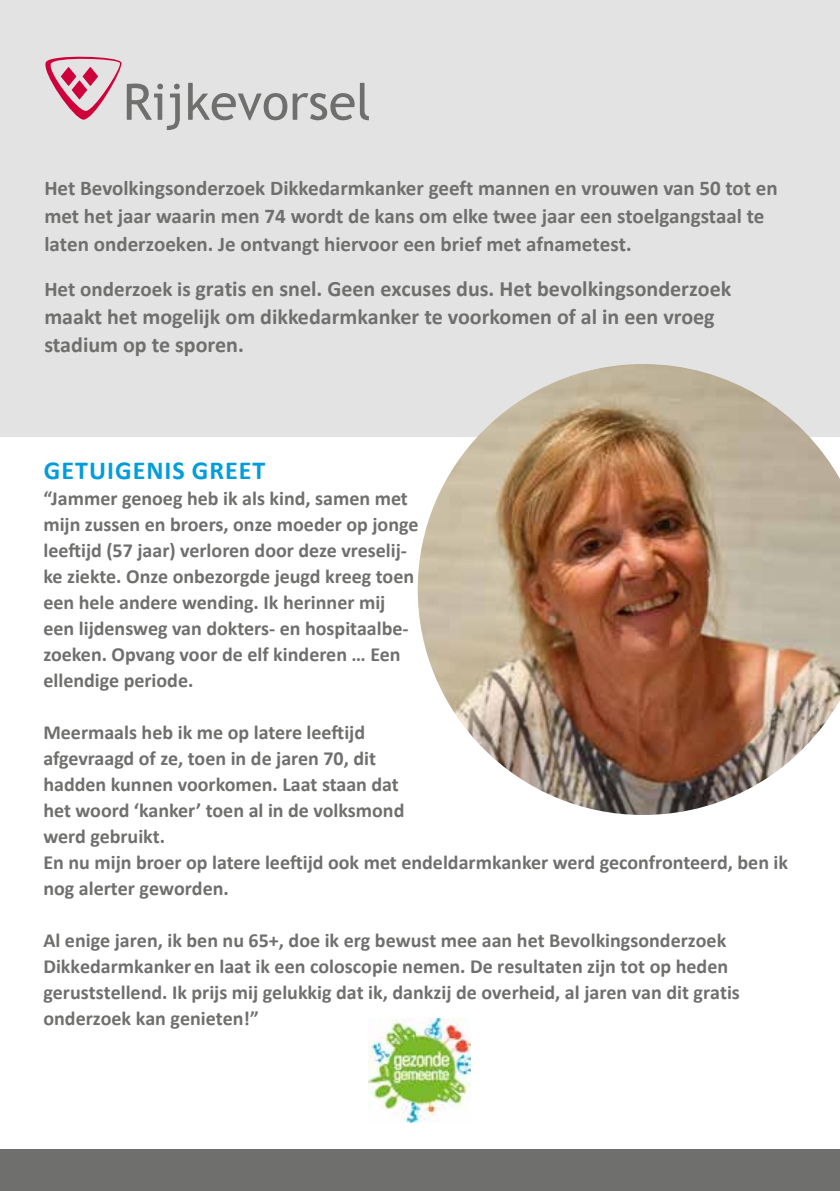
<style>
.page{position:relative;width:840px;height:1191px;background:#fff}
.page>*{position:absolute;margin:0;border:0;box-sizing:border-box;transform-origin:0 0}
.t1{font:700 26px "Calibri";letter-spacing:.04em;color:#009cdc}
.t2{font:700 22px/28px "Calibri";color:#6f6f6e}
.t3{font:700 21px/28px "Calibri";color:#6f6f6e}
.t4{font:700 20px/26px "Calibri";color:#6f6f6e}
.s1{font-size:21px}
.s2{font-style:inherit}
</style>
<div class="page">
<div style="left:0;top:0;width:839px;height:437px;background:#e3e3e3"></div>
<div style="left:0;top:1149px;width:839px;height:42px;background:#6f6f6e"></div>
<img style="left:417px;top:364px;width:422px;height:451px">
<svg style="left:188px;top:83px;width:180px;height:37px"></svg>
<svg style="left:45px;top:57px;width:135px;height:73px"></svg>
<img style="left:369px;top:1018px;width:101px;height:104px">
<p class="t3" style="left:44px;top:173px;width:734px">Het Bevolkingsonderzoek Dikkedarmkanker geeft mannen en vrouwen van 50 tot en met het jaar waarin men 74 wordt de kans om elke twee jaar een stoelgangstaal te laten onderzoeken. Je ontvangt hiervoor een brief met afnametest.</p>
<p class="t2" style="left:44px;top:274px;width:688px"><span class="s1">Het onderzoek is</span> gratis en snel. Geen excuses dus. Het bevolkingsonderzoek maakt het mogelijk om dikkedarmkanker te voorkomen of al in een vroeg stadium op te sporen.</p>
<h1 class="t1" style="left:44px;top:452px;width:223px">GETUIGENIS GREET</h1>
<p class="t4" style="left:43px;top:485px;width:376px">“Jammer genoeg heb ik als kind, samen met mijn zussen en broers, onze moeder op jonge leeftijd (57 jaar) verloren door deze vreselij&shy;ke ziekte. Onze onbezorgde jeugd kreeg toen een hele andere wending. Ik herinner mij een lijdensweg van dokters- en hospitaalbe&shy;zoeken. Opvang voor de elf kinderen … Een ellendige periode.</p>
<p class="t4" style="left:43px;top:719px;width:745px">Meermaals heb ik me op latere leeftijd<br>afgevraagd of ze, toen in de jaren 70, dit<br>hadden kunnen voorkomen. Laat staan dat<br>het woord ‘kanker’ toen al in de volksmond<br>werd gebruikt.<br>En nu mijn broer op latere leeftijd ook met endeldarmkanker werd geconfronteerd, ben ik nog alerter geworden.</p>
<p class="t4" style="left:43px;top:927px;width:697px">Al enige jaren, ik ben nu 65+, doe ik erg bewust mee aan het <span class="s2">B</span>evolkingsonderzoek <span class="s2">D</span>ikkedarmkanker <span class="s2">en laat ik</span> een coloscopie nemen. De resultaten zijn tot op heden geruststellend. Ik prijs mij gelukkig dat ik, dankzij de overheid, al jaren van dit gratis onderzoek kan genieten!”</p>
</div>
